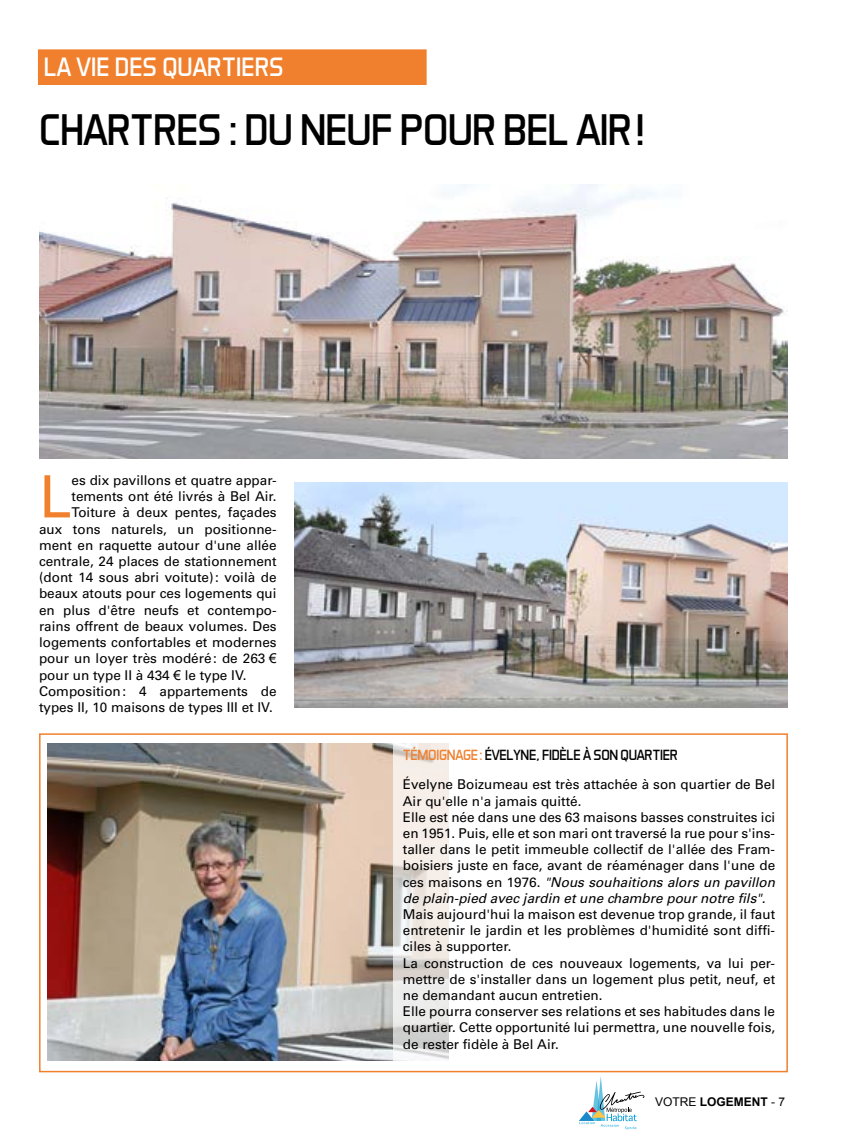
<style>
.page{position:relative;width:851px;height:1136px;background:#fff}
.page>*{position:absolute;margin:0;border:0;box-sizing:border-box;transform-origin:0 0}
.t1{font:58.35px "Univers";color:#f0802d}
.t2{font:45px "Aero Matics";letter-spacing:-.02em;color:#000}
.t3{font:27px "Aero Matics";color:#fff}
.t4{font:15px "Aero Matics";letter-spacing:-.02em;color:#000}
.t5{font:13.5px/16.2px "Univers";color:#000}
.t6{font:700 12px "Arial";color:#000}
.s1{font-family:"Arial"}
.s2{color:#f0802d}
.s3{font-style:italic}
.s4{font-weight:400}
</style>
<div class="page">
<svg style="left:579px;top:1076px;width:65px;height:53px"></svg>
<img style="left:48px;top:744px;width:345px;height:316px">
<div style="left:39px;top:50px;width:387px;height:34px;background:#f0802d"></div>
<div style="left:38px;top:49px;width:388px;height:36px;border:2px solid #f0802d"></div>
<img style="left:294px;top:482px;width:493px;height:225px">
<img style="left:39px;top:184px;width:748px;height:274px">
<div style="left:39px;top:733px;width:748px;height:339px;border:2px solid #f0802d"></div>
<h3 class="t3" style="left:44px;top:51px;width:241px">LA VIE DES QUARTIERS</h3>
<h2 class="t2" style="left:39px;top:103px;width:607px">CHARTRES : DU NEUF POUR BEL AIR!</h2>
<h1 class="t1" style="left:39px;top:462px;width:34px">L</h1>
<p class="t5" style="left:71px;top:472px;width:206px">es dix pavillons et quatre appar-</p>
<p class="t5" style="left:71px;top:488px;width:206px">tements ont été livrés à Bel Air.</p>
<p class="t5" style="left:71px;top:504px;width:206px">Toiture à deux pentes, façades</p>
<p class="t5" style="left:39px;top:521px;width:239px">aux tons naturels, un positionne-</p>
<p class="t5" style="left:39px;top:537px;width:239px">ment en raquette autour d'une allée</p>
<p class="t5" style="left:39px;top:553px;width:239px">centrale, 24 places de stationnement</p>
<p class="t5" style="left:39px;top:569px;width:239px">(dont 14 sous abri voitute): voilà de</p>
<p class="t5" style="left:39px;top:585px;width:239px">beaux atouts pour ces logements qui</p>
<p class="t5" style="left:39px;top:602px;width:239px">en plus d'être neufs et contempo-</p>
<p class="t5" style="left:39px;top:618px;width:239px">rains offrent de beaux volumes. Des</p>
<p class="t5" style="left:39px;top:634px;width:239px">logements confortables et modernes</p>
<p class="t5" style="left:39px;top:650px;width:239px">pour un loyer très modéré: de 263 <span class="s1">€</span></p>
<p class="t5" style="left:39px;top:666px;width:209px">pour un type II à 434 <span class="s1">€</span> le type IV.</p>
<p class="t5" style="left:39px;top:683px;width:239px">Composition: 4 appartements de</p>
<p class="t5" style="left:39px;top:699px;width:235px">types II, 10 maisons de types III et IV.</p>
<p class="t4" style="left:403px;top:745px;width:276px"><span class="s2">TÉMOIGNAGE:</span> ÉVELYNE, FIDÈLE À SON QUARTIER</p>
<p class="t5" style="left:403px;top:776px;width:374px">Évelyne Boizumeau est très attachée à son quartier de Bel Air qu'elle n'a jamais quitté.<br>Elle est née dans une des 63 maisons basses construites ici en 1951. Puis, elle et son mari ont traversé la rue pour s'ins&shy;taller dans le petit immeuble collectif de l'allée des Fram&shy;boisiers juste en face, avant de réaménager dans l'une de ces maisons en 1976. <span class="s3">"Nous souhaitions alors un pavillon de plain-pied avec jardin et une chambre pour notre fils".</span></p>
<p class="t5" style="left:403px;top:906px;width:374px">Mais aujourd'hui la maison est devenue trop grande, il faut entretenir le jardin et les problèmes d'humidité sont diffi&shy;ciles à supporter.<br>La construction de ces nouveaux logements, va lui per&shy;mettre de s'installer dans un logement plus petit, neuf, et ne demandant aucun entretien.<br>Elle pourra conserver ses relations et ses habitudes dans le quartier. Cette opportunité lui permettra, une nouvelle fois, de rester fidèle à Bel Air.</p>
<p class="t6" style="left:655px;top:1094px;width:132px"><span class="s4">VOTRE</span> LOGEMENT <span class="s4">- 7</span></p>
</div>
